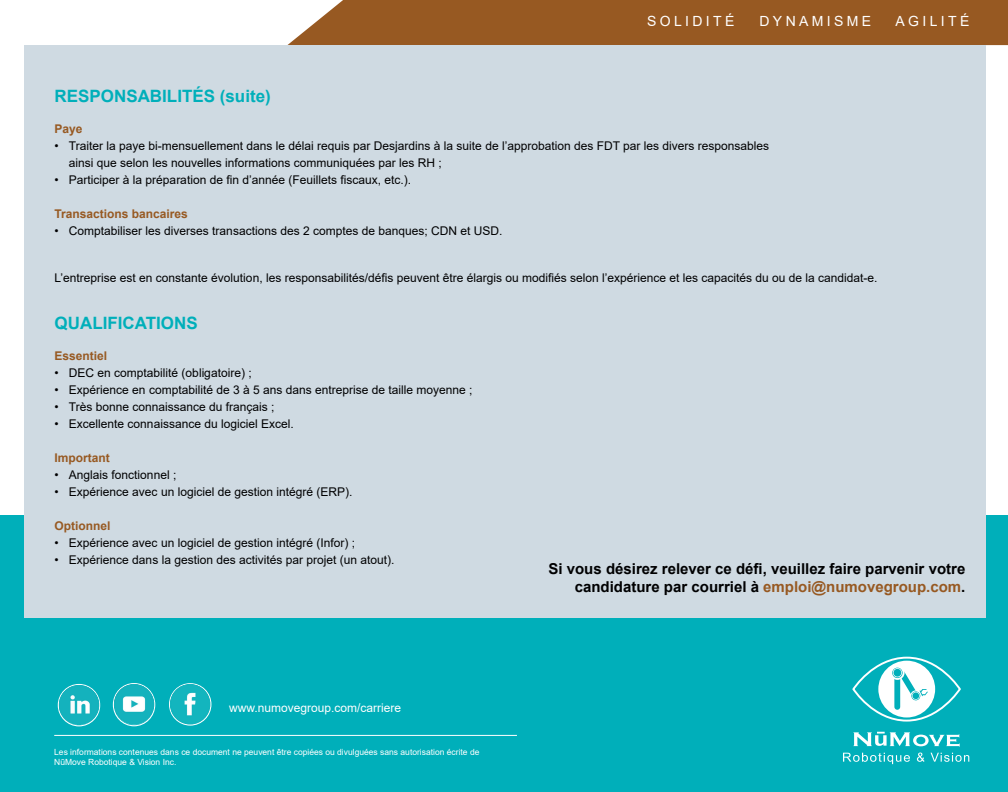
<style>
.page{position:relative;width:1008px;height:792px;background:#fff}
.page>*{position:absolute;margin:0;border:0;box-sizing:border-box;transform-origin:0 0}
.t1{font:700 17px "Arial";color:#00afba}
.t2{font:700 15px/18px "Arial";color:#000001;text-align:right}
.t3{font:14px "Arial";letter-spacing:.24em;color:#fff}
.t4{font:12px "Arial";color:#000001}
.t5{font:700 12px "Arial";color:#975922}
.t6{font:12px "Arial";color:#fff}
.t7{font:8.5px/10.2px "Arial";color:#fff}
.s1{color:#975922}
</style>
<div class="page">
<div style="left:287px;top:0;width:721px;height:45px;background:#975922"></div>
<div style="left:0;top:516px;width:1008px;height:276px;background:#00afba"></div>
<div style="left:24px;top:45px;width:962px;height:573px;background:#cfdae2"></div>
<hr style="left:54px;top:735px;width:463px;height:1px;background:#fff">
<div style="left:58px;top:684px;width:42px;height:42px;border:1px solid #fff;border-radius:50%"></div>
<img style="left:60px;top:684px;width:41px;height:41px">
<img style="left:113px;top:683px;width:42px;height:43px">
<img style="left:169px;top:683px;width:42px;height:43px">
<svg style="left:853px;top:658px;width:107px;height:63px"></svg>
<div style="left:852px;top:657px;width:109px;height:65px;border:2px solid #fff;border-radius:50%"></div>
<div style="left:878px;top:661px;width:57px;height:56px;background:#fff;border-radius:50%"></div>
<svg style="left:890px;top:666px;width:15px;height:14px"></svg>
<div style="left:892px;top:668px;width:11px;height:10px;background:#47c5cc;border-radius:50%"></div>
<svg style="left:893px;top:668px;width:9px;height:9px"></svg>
<div style="left:894px;top:669px;width:7px;height:8px;background:#00afba;border-radius:50%"></div>
<svg style="left:894px;top:672px;width:34px;height:38px"></svg>
<svg style="left:853px;top:732px;width:107px;height:15px"></svg>
<svg style="left:843px;top:753px;width:126px;height:11px"></svg>
<p class="t3" style="left:647px;top:11px;width:89px">SOLIDITÉ</p>
<p class="t3" style="left:760px;top:11px;width:113px">DYNAMISME</p>
<p class="t3" style="left:896px;top:11px;width:75px">AGILITÉ</p>
<h1 class="t1" style="left:55px;top:84px;width:218px">RESPONSABILITÉS (suite)</h1>
<p class="t5" style="left:55px;top:121px;width:30px">Paye</p>
<p class="t4" style="left:55px;top:138px;width:716px">• Traiter la paye bi-mensuellement dans le délai requis par Desjardins à la suite de l’approbation des FDT par les divers responsables</p>
<p class="t4" style="left:55px;top:155px;width:389px">• ainsi que selon les nouvelles informations communiquées par les RH ;</p>
<p class="t4" style="left:55px;top:172px;width:358px">• Participer à la préparation de fin d’année (Feuillets fiscaux, etc.).</p>
<p class="t5" style="left:55px;top:206px;width:135px">Transactions bancaires</p>
<p class="t4" style="left:55px;top:223px;width:449px">• Comptabiliser les diverses transactions des 2 comptes de banques; CDN et USD.</p>
<p class="t4" style="left:55px;top:270px;width:825px">L’entreprise est en constante évolution, les responsabilités/défis peuvent être élargis ou modifiés selon l’expérience et les capacités du ou de la candidat-e.</p>
<h1 class="t1" style="left:55px;top:311px;width:145px">QUALIFICATIONS</h1>
<p class="t5" style="left:55px;top:347px;width:54px">Essentiel</p>
<p class="t4" style="left:55px;top:365px;width:199px">• DEC en comptabilité (obligatoire) ;</p>
<p class="t4" style="left:55px;top:382px;width:419px">• Expérience en comptabilité de 3 à 5 ans dans entreprise de taille moyenne ;</p>
<p class="t4" style="left:55px;top:399px;width:222px">• Très bonne connaissance du français ;</p>
<p class="t4" style="left:55px;top:416px;width:241px">• Excellente connaissance du logiciel Excel.</p>
<p class="t5" style="left:55px;top:449px;width:57px">Important</p>
<p class="t4" style="left:55px;top:467px;width:123px">• Anglais fonctionnel ;</p>
<p class="t4" style="left:55px;top:484px;width:299px">• Expérience avec un logiciel de gestion intégré (ERP).</p>
<p class="t5" style="left:55px;top:517px;width:58px">Optionnel</p>
<p class="t4" style="left:55px;top:535px;width:302px">• Expérience avec un logiciel de gestion intégré (Infor) ;</p>
<p class="t4" style="left:55px;top:552px;width:341px">• Expérience dans la gestion des activités par projet (un atout).</p>
<p class="t6" style="left:229px;top:700px;width:174px">www.numovegroup.com/carriere</p>
<p class="t7" style="left:54px;top:747px;width:427px">Les informations contenues dans ce document ne peuvent être copiées ou divulguées sans autorisation écrite de<br>NūMove Robotique &amp; Vision Inc.</p>
<p class="t2" style="left:548px;top:560px;width:418px">Si vous désirez relever ce défi, veuillez faire parvenir votre candidature par courriel à <span class="s1">emploi@numovegroup.com</span>.</p>
</div>
